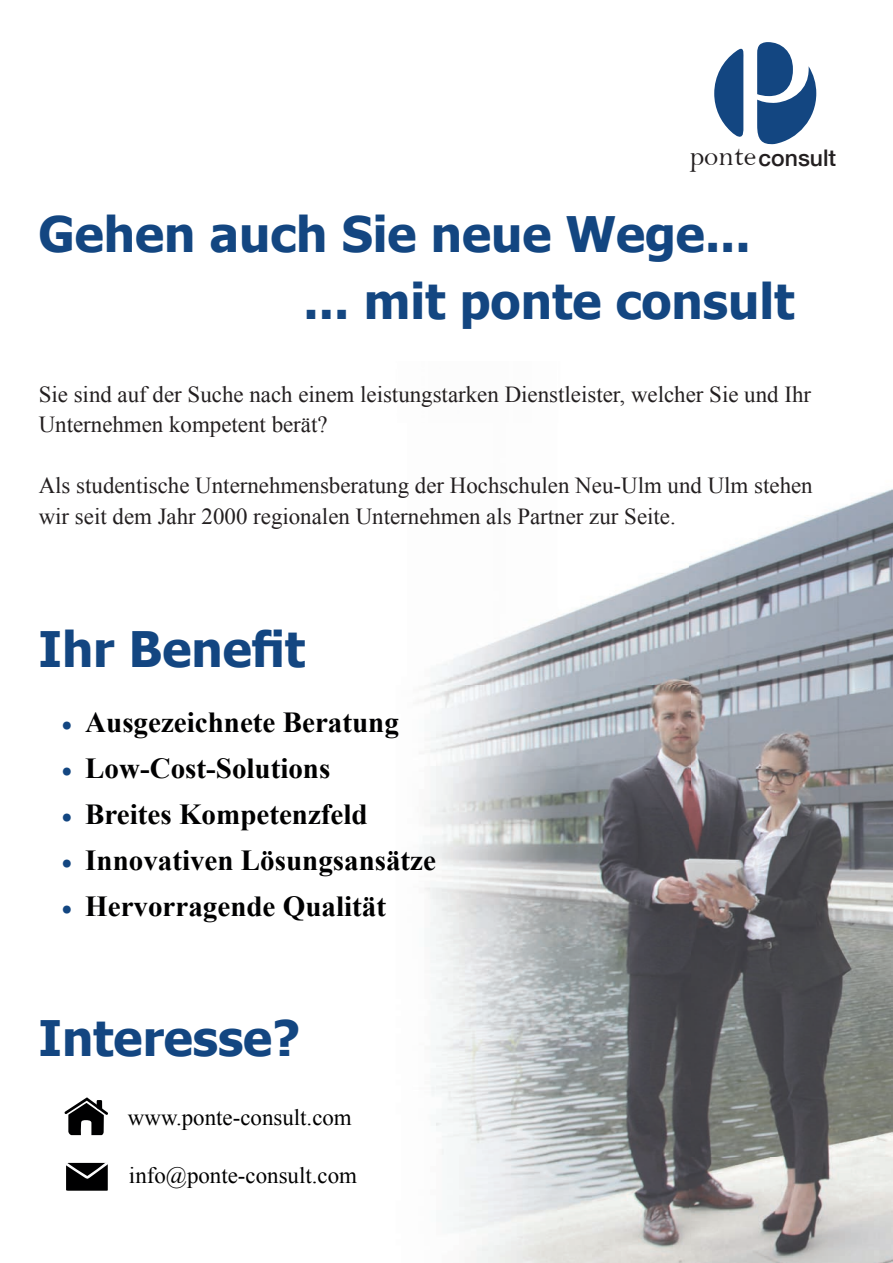
<style>
.page{position:relative;width:893px;height:1263px;background:#fff}
.page>*{position:absolute;margin:0;border:0;box-sizing:border-box;transform-origin:0 0}
.t1{font:700 48.9px "Tahoma";color:#134681}
.t2{font:700 29.1px "Times New Roman";color:#000001}
.t3{font:22.95px/30.6px "Times New Roman";color:#231f20}
.t4{font:22.95px "Times New Roman";color:#000001}
.t5{font:500 22.95px "Helvetica Neue";color:#231f20}
.s1{font-family:"Bell";font-weight:400;font-size:29.1px}
.s2{font-family:"Minion Pro";color:#134681}
</style>
<div class="page">
<img style="left:422px;top:488px;width:471px;height:775px">
<svg style="left:64px;top:1097px;width:44px;height:38px"></svg>
<svg style="left:66px;top:1162px;width:42px;height:29px"></svg>
<svg style="left:714px;top:42px;width:102px;height:103px"></svg>
<p class="t5" style="left:690px;top:139px;width:148px"><span class="s1">ponte</span>consult</p>
<h1 class="t1" style="left:38px;top:200px;width:714px">Gehen auch Sie neue Wege...</h1>
<h1 class="t1" style="left:303px;top:267px;width:493px">... mit ponte consult</h1>
<p class="t3" style="left:39px;top:378px;width:774px">Sie sind auf der Suche nach einem leistungstarken Dienstleister, welcher Sie und Ihr<br>Unternehmen kompetent berät?</p>
<p class="t3" style="left:39px;top:470px;width:776px">Als studentische Unternehmensberatung der Hochschulen Neu-Ulm und Ulm stehen wir seit dem Jahr 2000 regionalen Unternehmen als Partner zur Seite.</p>
<h1 class="t1" style="left:38px;top:615px;width:268px">Ihr Benefit</h1>
<p class="t2" style="left:61px;top:702px;width:339px"><span class="s2">•</span> Ausgezeichnete Beratung</p>
<p class="t2" style="left:61px;top:748px;width:271px"><span class="s2">•</span> Low-Cost-Solutions</p>
<p class="t2" style="left:61px;top:794px;width:308px"><span class="s2">•</span> Breites Kompetenzfeld</p>
<p class="t2" style="left:61px;top:840px;width:377px"><span class="s2">•</span> Innovativen Lösungsansätze</p>
<p class="t2" style="left:61px;top:886px;width:326px"><span class="s2">•</span> Hervorragende Qualität</p>
<h1 class="t1" style="left:38px;top:1004px;width:263px">Interesse?</h1>
<p class="t4" style="left:128px;top:1102px;width:225px">www.ponte-consult.com</p>
<p class="t4" style="left:129px;top:1160px;width:229px">info@ponte-consult.com</p>
</div>
